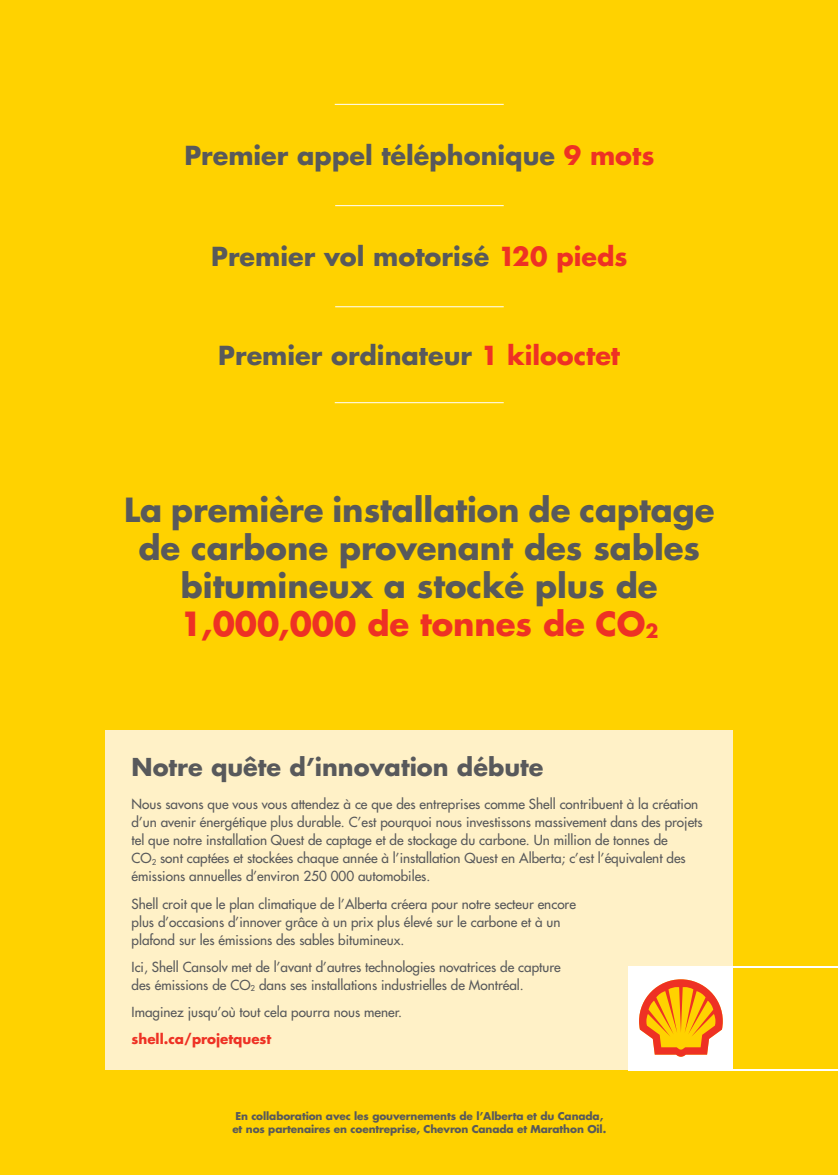
<style>
.page{position:relative;width:838px;height:1175px;background:#fff}
.page>*{position:absolute;margin:0;border:0;box-sizing:border-box;transform-origin:0 0}
.t1{font:700 32.4px/37.8px "Futura";color:#58595b;text-align:center}
.t2{font:700 25.5px "Futura";color:#58595b}
.t3{font:700 24px "Futura";color:#58595b}
.t4{font:13.5px/18px "Futura";color:#58595b}
.t5{font:700 10.5px/13.5px "Futura";letter-spacing:-.01em;color:#58595b}
.s1{color:#ee3124}
.s2{font-size:18.9px;color:#ee3124}
.s3{font-weight:700;color:#ee3124}
</style>
<div class="page">
<div style="left:0;top:0;width:837px;height:1175px;background:#ffd200"></div>
<div style="left:105px;top:730px;width:628px;height:340px;background:#fff1c7"></div>
<hr style="left:334px;top:402px;width:169px;height:1px;background:#fff">
<hr style="left:335px;top:205px;width:168px;height:1px;background:#fff">
<hr style="left:334px;top:104px;width:169px;height:1px;background:#fff">
<hr style="left:335px;top:306px;width:168px;height:1px;background:#fff">
<div style="left:628px;top:966px;width:209px;height:104px;background:#fff"></div>
<div style="left:733px;top:968px;width:104px;height:100px;background:#ffd200"></div>
<svg style="left:639px;top:979px;width:84px;height:78px"></svg>
<p class="t2" style="left:184px;top:138px;width:471px">Premier appel téléphonique <span class="s1">9 mots</span></p>
<p class="t2" style="left:211px;top:239px;width:418px">Premier vol motorisé <span class="s1">120 pieds</span></p>
<p class="t2" style="left:218px;top:338px;width:403px">Premier ordinateur <span class="s1">1 kilooctet</span></p>
<p class="t1" style="left:124px;top:490px;width:591px">La première installation de captage de carbone provenant des sables bitumineux a stocké plus de<br><span class="s1">1,000,000 de tonnes de CO</span><span class="s2">2</span></p>
<p class="t3" style="left:131px;top:750px;width:413px">Notre quête d’innovation débute</p>
<p class="t4" style="left:131px;top:795px;width:572px">Nous savons que vous vous attendez à ce que des entreprises comme Shell contribuent à la création d’un avenir énergétique plus durable. C’est pourquoi nous investissons massivement dans des projets tel que notre installation Quest de captage et de stockage du carbone. Un million de tonnes de<br>CO<sub>2</sub> sont captées et stockées chaque année à l’installation Quest en Alberta; c’est l’équivalent des émissions annuelles d’environ 250 000 automobiles.</p>
<p class="t4" style="left:131px;top:894px;width:445px">Shell croit que le plan climatique de l’Alberta créera pour notre secteur encore plus d’occasions d’innover grâce à un prix plus élevé sur le carbone et à un plafond sur les émissions des sables bitumineux.</p>
<p class="t4" style="left:131px;top:957px;width:430px">Ici, Shell Cansolv met de l’avant d’autres technologies novatrices de capture des émissions de CO<sub>2</sub> dans ses installations industrielles de Montréal.</p>
<p class="t4" style="left:131px;top:998px;width:272px;line-height:27.2px">Imaginez jusqu’où tout cela pourra nous mener. <span class="s3">shell.ca/projetquest</span></p>
<p class="t5" style="left:232px;top:1108px;width:375px">En collaboration avec les gouvernements de l’Alberta et du Canada, et nos partenaires en coentreprise, Chevron Canada et Marathon Oil.</p>
</div>
